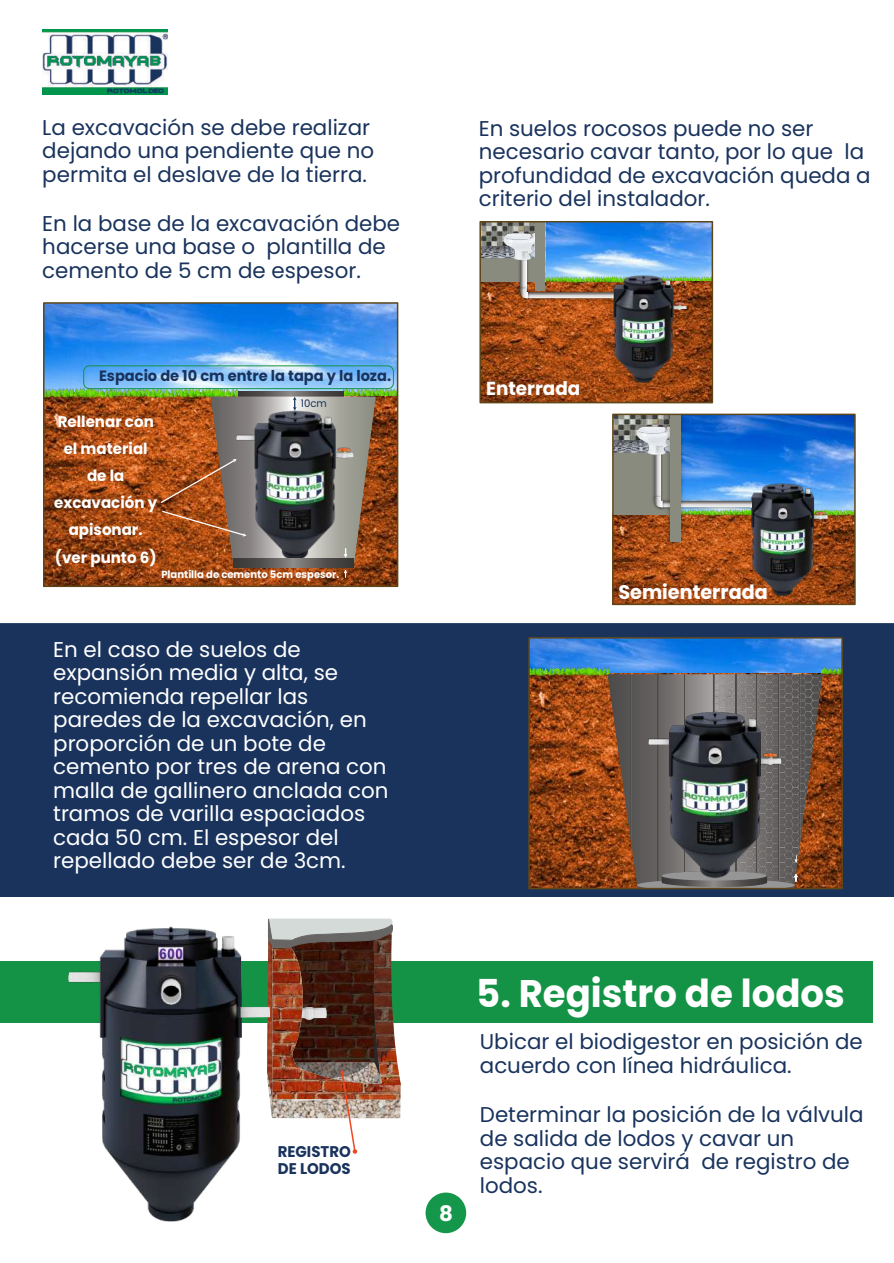
<style>
.page{position:relative;width:894px;height:1263px;background:#fff}
.page>*{position:absolute;margin:0;border:0;box-sizing:border-box;transform-origin:0 0}
.t1{font:38.4px "font 0000000026374 e 20";color:#fff;scale:.96 1}
.t2{font:21.3px/23.5px "font 0000000026374 e 20";color:#19335d}
.t3{font:21.3px/23.5px "font 0000000026374 e 20";color:#fff}
.t4{font:19.65px "font 0000000026374 e 20";color:#fff}
.t5{font:18.9px "font 0000000026374 e 20";color:#fff}
.t6{font:15.45px/27.2px "font 0000000026374 e 20";color:#fff;text-align:center}
.t7{font:15.45px/17.1px "font 0000000026374 e 20";color:#19335d;scale:.96 1}
.t8{font:15px "font 0000000026374 e 20";color:#19335d}
.t9{font:10.35px "font 0000000026374 e 20";color:#fff}
.t10{font:10.35px "font 0000000026374 e 20";color:#19335d}
</style>
<div class="page">
<img style="left:42px;top:30px;width:125px;height:65px">
<div style="left:425px;top:1192px;width:41px;height:41px;background:#14974a;border-radius:50%"></div>
<img style="left:545px;top:224px;width:164px;height:52px">
<img style="left:661px;top:275px;width:48px;height:6px">
<img style="left:482px;top:281px;width:227px;height:119px">
<img style="left:545px;top:275px;width:82px;height:10px">
<img style="left:600px;top:276px;width:86px;height:106px">
<img style="left:482px;top:224px;width:53px;height:22px">
<div style="left:480px;top:258px;width:60px;height:24px;background:#898b7f"></div>
<img style="left:482px;top:246px;width:19px;height:12px">
<img style="left:530px;top:290px;width:86px;height:11px">
<img style="left:517px;top:264px;width:12px;height:22px">
<svg style="left:520px;top:264px;width:6px;height:22px"></svg>
<img style="left:501px;top:228px;width:34px;height:36px">
<img style="left:517px;top:286px;width:13px;height:15px">
<svg style="left:519px;top:288px;width:94px;height:10px"></svg>
<div style="left:535px;top:222px;width:10px;height:69px;background:#898b7f"></div>
<div style="left:479px;top:221px;width:233px;height:182px;border:2px solid #5f4619"></div>
<img style="left:46px;top:305px;width:349px;height:87px">
<img style="left:343px;top:387px;width:52px;height:9px">
<img style="left:46px;top:396px;width:349px;height:188px">
<img style="left:110px;top:389px;width:128px;height:14px">
<img style="left:46px;top:387px;width:66px;height:15px">
<svg style="left:238px;top:392px;width:105px;height:5px"></svg>
<div style="left:83px;top:366px;width:310px;height:23px;border:1px solid #149346;border-radius:6px"></div>
<img style="left:160px;top:397px;width:215px;height:181px">
<div style="left:43px;top:302px;width:355px;height:285px;border:2px solid #5f4619"></div>
<img style="left:685px;top:417px;width:167px;height:91px">
<img style="left:615px;top:514px;width:237px;height:88px">
<img style="left:827px;top:508px;width:25px;height:11px">
<img style="left:685px;top:510px;width:52px;height:9px">
<img style="left:737px;top:483px;width:90px;height:112px">
<img style="left:615px;top:417px;width:49px;height:23px">
<div style="left:613px;top:452px;width:62px;height:62px;background:#898b7f"></div>
<img style="left:615px;top:440px;width:19px;height:13px">
<img style="left:685px;top:498px;width:69px;height:12px">
<img style="left:653px;top:459px;width:10px;height:35px">
<svg style="left:654px;top:459px;width:6px;height:35px"></svg>
<img style="left:634px;top:421px;width:30px;height:38px">
<img style="left:652px;top:494px;width:12px;height:16px">
<svg style="left:654px;top:497px;width:97px;height:11px"></svg>
<img style="left:664px;top:417px;width:21px;height:131px">
<div style="left:670px;top:414px;width:10px;height:128px;background:#898b7f"></div>
<div style="left:612px;top:414px;width:243px;height:191px;border:2px solid #5f4619"></div>
<div style="left:0;top:623px;width:893px;height:274px;background:#19335d"></div>
<div style="left:0;top:962px;width:872px;height:61px;background:#149346"></div>
<img style="left:68px;top:927px;width:178px;height:295px">
<img style="left:237px;top:1006px;width:30px;height:12px">
<img style="left:531px;top:640px;width:308px;height:34px">
<img style="left:531px;top:680px;width:308px;height:206px">
<img style="left:821px;top:666px;width:18px;height:14px">
<img style="left:531px;top:666px;width:78px;height:14px">
<svg style="left:607px;top:674px;width:215px;height:212px;background:#7a5742"></svg>
<img style="left:781px;top:794px;width:26px;height:91px">
<img style="left:712px;top:704px;width:101px;height:90px">
<img style="left:712px;top:674px;width:98px;height:30px">
<img style="left:810px;top:674px;width:12px;height:86px">
<hr style="left:756px;top:674px;width:1px;height:205px;background:#4d4b4a">
<hr style="left:713px;top:674px;width:1px;height:205px;background:#4d4b4a">
<hr style="left:735px;top:674px;width:1px;height:204px;background:#4d4b4a">
<hr style="left:778px;top:674px;width:1px;height:205px;background:#4d4b4a">
<svg style="left:799px;top:674px;width:1px;height:174px"></svg>
<hr style="left:684px;top:674px;width:1px;height:203px;background:#4d4b4a">
<hr style="left:657px;top:675px;width:1px;height:205px;background:#4d4b4a">
<svg style="left:630px;top:674px;width:1px;height:170px"></svg>
<svg style="left:636px;top:871px;width:161px;height:15px"></svg>
<svg style="left:793px;top:855px;width:4px;height:8px"></svg>
<div style="left:528px;top:637px;width:314px;height:252px;border:2px solid #5f4619"></div>
<img style="left:648px;top:712px;width:133px;height:169px">
<img style="left:267px;top:918px;width:134px;height:236px">
<p class="t2" style="left:42px;top:115px;width:333px">La excavación se debe realizar dejando una pendiente que no permita el deslave de la tierra.</p>
<p class="t2" style="left:42px;top:212px;width:359px">En la base de la excavación debe hacerse una base o plantilla de cemento de 5 cm de espesor.</p>
<p class="t8" style="left:99px;top:367px;width:293px">Espacio de 10 cm entre la tapa y la loza.</p>
<p class="t10" style="left:301px;top:398px;width:27px">10cm</p>
<p class="t6" style="left:54px;top:408px;width:104px">Rellenar con el material de la excavación y apisonar. (ver punto 6)</p>
<p class="t9" style="left:161px;top:568px;width:179px">Plantilla de cemento 5cm espesor.</p>
<p class="t3" style="left:53px;top:638px;width:337px">En el caso de suelos de expansión media y alta, se recomienda repellar las paredes de la excavación, en proporción de un bote de cemento por tres de arena con malla de gallinero anclada con tramos de varilla espaciados cada 50 cm. El espesor del repellado debe ser de 3cm.</p>
<p class="t7" style="left:278px;top:1143px;width:78px">REGISTRO<br>DE LODOS</p>
<p class="t2" style="left:478px;top:117px;width:393px">En suelos rocosos puede no ser necesario cavar tanto, por lo que la profundidad de excavación queda a criterio del instalador.</p>
<p class="t5" style="left:486px;top:378px;width:96px">Enterrada</p>
<p class="t4" style="left:618px;top:580px;width:151px">Semienterrada</p>
<p class="t3" style="left:439px;top:1202px;width:15px">8</p>
<h1 class="t1" style="left:476px;top:971px;width:385px">5. Registro de lodos</h1>
<p class="t2" style="left:479px;top:1030px;width:384px">Ubicar el biodigestor en posición de acuerdo con línea hidráulica.</p>
<p class="t2" style="left:479px;top:1103px;width:385px">Determinar la posición de la válvula de salida de lodos y cavar un espacio que servirá de registro de lodos.</p>
</div>
